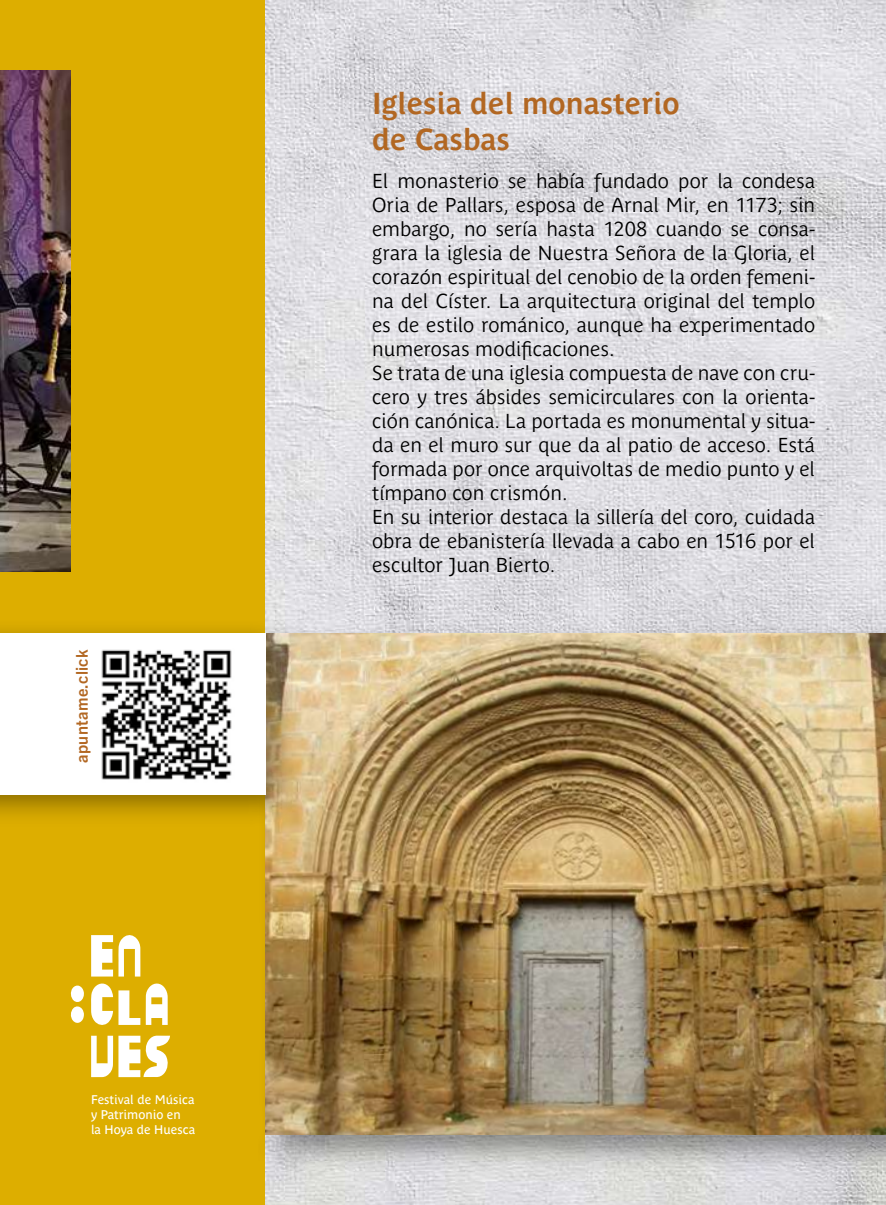
<style>
.page{position:relative;width:886px;height:1205px;background:#fff}
.page>*{position:absolute;margin:0;border:0;box-sizing:border-box;transform-origin:0 0}
.t1{font:700 30px/36px "Parisine Plus Std Gris";color:#b26722}
.t2{font:20px/24px "Parisine Plus Std Gris";color:#000}
.t3{font:700 16.25px "Trade Gothic Next LT Pro";letter-spacing:.015em;color:#b26722}
.t4{font:12.5px/15px "Parisine Plus Std";color:#fff}
</style>
<div class="page">
<div style="left:0;top:0;width:418px;height:1205px;background:#ddae00"></div>
<img style="left:266px;top:0;width:620px;height:1205px">
<img style="left:0;top:71px;width:71px;height:501px">
<div style="left:258px;top:625px;width:628px;height:548px;background:#000;opacity:.38"></div>
<img style="left:266px;top:633px;width:620px;height:501px">
<div style="left:0;top:618px;width:300px;height:209px;background:#000;opacity:.38"></div>
<div style="left:0;top:633px;width:266px;height:162px;background:#fff"></div>
<img style="left:101px;top:649px;width:131px;height:131px">
<svg style="left:146px;top:983px;width:22px;height:42px"></svg>
<svg style="left:91px;top:935px;width:49px;height:41px"></svg>
<svg style="left:91px;top:983px;width:49px;height:42px"></svg>
<svg style="left:91px;top:1035px;width:79px;height:42px"></svg>
<svg style="left:70px;top:985px;width:14px;height:38px"></svg>
<p class="t3" style="left:71px;top:763px;width:115px;rotate:-90deg">apuntame.click</p>
<p class="t4" style="left:91px;top:1092px;width:106px">Festival de Música y Patrimonio en<br>la Hoya de Huesca</p>
<h1 class="t1" style="left:372px;top:85px;width:309px">Iglesia del monasterio de Casbas</h1>
<p class="t2" style="left:372px;top:169px;width:444px">El monasterio se había fundado por la condesa Oria de Pallars, esposa de Arnal Mir, en 1173; sin embargo, no sería hasta 1208 cuando se consa&shy;grara la iglesia de Nuestra Señora de la Gloria, el corazón espiritual del cenobio de la orden femeni&shy;na del Císter. La arquitectura original del templo es de estilo románico, aunque ha experimentado numerosas modificaciones.<br>Se trata de una iglesia compuesta de nave con cru&shy;cero y tres ábsides semicirculares con la orienta&shy;ción canónica. La portada es monumental y situa&shy;da en el muro sur que da al patio de acceso. Está formada por once arquivoltas de medio punto y el tímpano con crismón.<br>En su interior destaca la sillería del coro, cuidada obra de ebanistería llevada a cabo en 1516 por el escultor Juan Bierto.</p>
</div>
